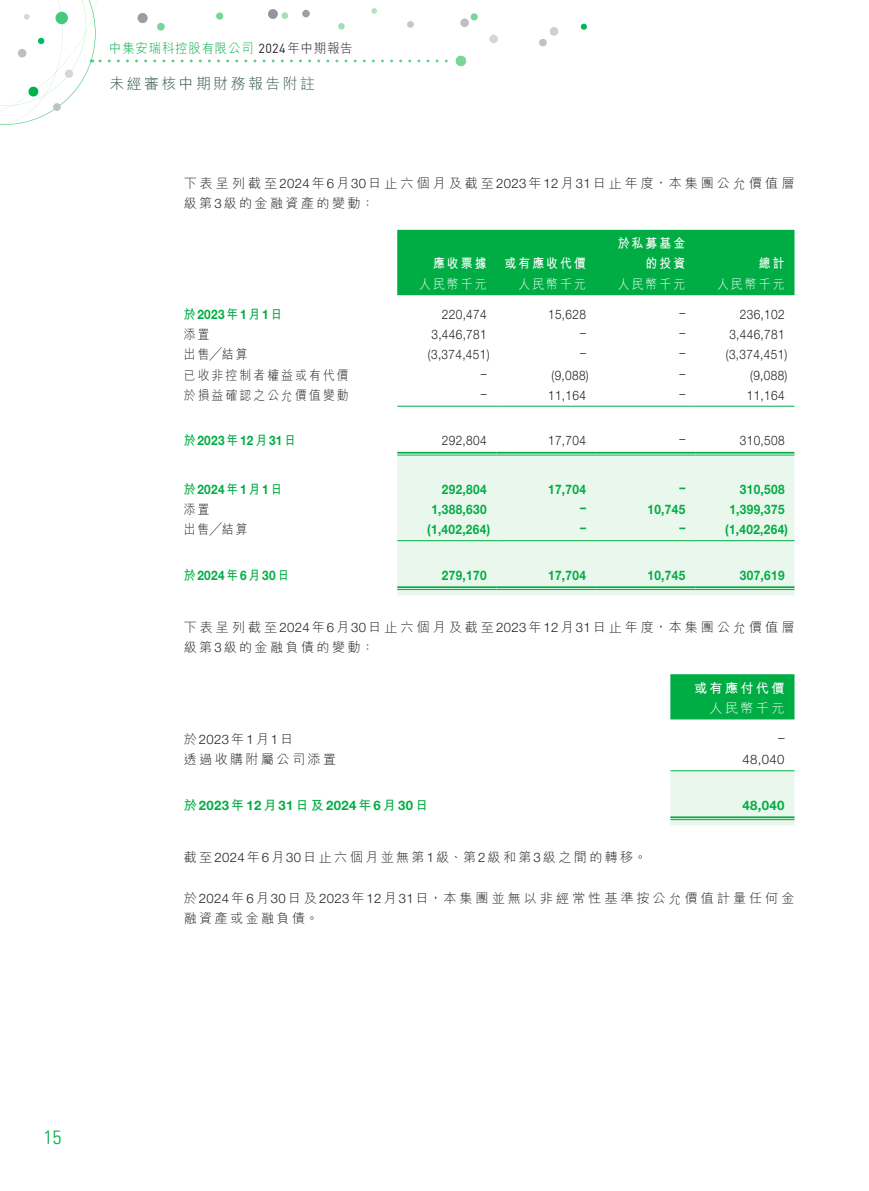
<style>
.page{position:relative;width:869px;height:1191px;background:#fff}
.page>*{position:absolute;margin:0;border:0;box-sizing:border-box;transform-origin:0 0}
.t1{font:300 condensed 19.25px "Univers LT Std";color:#00ad44}
.t2{font:300 14.88px "M Hei HK";letter-spacing:.165em;color:#315548}
.t3{font:300 13.12px/20.1px "M Hei HK";letter-spacing:.225em;color:#231f20}
.t4{font:700 13.12px "Helvetica Neue LT Std";letter-spacing:.03em;color:#00ad44;scale:.9 1}
.t5{font:300 13.12px "Helvetica Neue LT Std";letter-spacing:.03em;color:#231f20;scale:.9 1}
.t6{font:300 13.12px "M Hei HK";letter-spacing:.18em;color:#231f20}
.t7{font:300 13.12px "M Hei HK";letter-spacing:.18em;color:#231f20;scale:.9 1}
.t8{font:700 13.12px "Helvetica Neue LT Std";letter-spacing:.03em;color:#00ad44}
.t9{font:300 13.12px "M Hei HK";letter-spacing:.06em;color:#00ad44;scale:.95 1}
.t10{font:700 13.12px "M Hei HK";letter-spacing:.18em;color:#fff;scale:.9 1}
.t11{font:300 13.12px "M Hei HK";letter-spacing:.18em;color:#fff;scale:.9 1}
.t12{font:300 13.12px "Helvetica Neue LT Std";letter-spacing:.03em;color:#231f20}
.t13{font:700 13.12px "M Hei HK";letter-spacing:.18em;color:#fff}
.t14{font:300 13.12px "M Hei HK";letter-spacing:.18em;color:#fff}
.s1{font-family:"DIN Pro";font-weight:400;color:#231f20}
.s2{color:#231f20}
.s3{font-family:"Helvetica Neue LT Std"}
.s4{font-family:"M Hei HK"}
</style>
<div class="page">
<svg style="left:580px;top:23px;width:7px;height:7px"></svg>
<div style="left:470px;top:13px;width:8px;height:8px;background:#79d699;border-radius:3px"></div>
<div style="left:489px;top:35px;width:8px;height:8px;background:#d5d6d8;border-radius:50%"></div>
<svg style="left:539px;top:27px;width:19px;height:20px"></svg>
<div style="left:460px;top:18px;width:8px;height:9px;background:#bebfc2;border-radius:50%"></div>
<svg style="left:0;top:0;width:466px;height:125px"></svg>
<div style="left:397px;top:230px;width:397px;height:65px;background:#00ad44"></div>
<div style="left:397px;top:456px;width:397px;height:139px;background:#eaf7ec"></div>
<hr style="left:397px;top:406px;width:99px;height:1px;background:#00ad44">
<hr style="left:496px;top:406px;width:99px;height:1px;background:#00ad44">
<hr style="left:595px;top:406px;width:99px;height:1px;background:#00ad44">
<hr style="left:694px;top:406px;width:100px;height:1px;background:#00ad44">
<hr style="left:397px;top:452px;width:99px;height:1px;background:#00ad44">
<hr style="left:397px;top:455px;width:99px;height:1px;background:#00ad44">
<hr style="left:496px;top:452px;width:99px;height:1px;background:#00ad44">
<hr style="left:496px;top:455px;width:99px;height:1px;background:#00ad44">
<hr style="left:595px;top:452px;width:99px;height:1px;background:#00ad44">
<hr style="left:595px;top:455px;width:99px;height:1px;background:#00ad44">
<hr style="left:694px;top:452px;width:100px;height:1px;background:#00ad44">
<hr style="left:694px;top:455px;width:100px;height:1px;background:#00ad44">
<hr style="left:397px;top:540px;width:99px;height:1px;background:#00ad44">
<hr style="left:496px;top:540px;width:99px;height:1px;background:#00ad44">
<hr style="left:595px;top:540px;width:99px;height:1px;background:#00ad44">
<hr style="left:694px;top:540px;width:100px;height:1px;background:#00ad44">
<hr style="left:397px;top:586px;width:99px;height:2px;background:#00ad44">
<hr style="left:397px;top:589px;width:99px;height:1px;background:#00ad44">
<hr style="left:496px;top:586px;width:99px;height:2px;background:#00ad44">
<hr style="left:496px;top:589px;width:99px;height:1px;background:#00ad44">
<hr style="left:595px;top:586px;width:99px;height:2px;background:#00ad44">
<hr style="left:595px;top:589px;width:99px;height:1px;background:#00ad44">
<hr style="left:694px;top:586px;width:100px;height:2px;background:#00ad44">
<hr style="left:694px;top:589px;width:100px;height:1px;background:#00ad44">
<div style="left:670px;top:674px;width:124px;height:45px;background:#00ad44"></div>
<div style="left:670px;top:771px;width:124px;height:54px;background:#eaf7ec"></div>
<hr style="left:670px;top:770px;width:124px;height:1px;background:#00ad44">
<hr style="left:670px;top:816px;width:124px;height:2px;background:#00ad44">
<hr style="left:670px;top:819px;width:124px;height:1px;background:#00ad44">
<p class="t9" style="left:109px;top:42px;width:258px">中集安瑞科控股有限公司 <span class="s1">2024</span><span class="s2">年中期報告</span></p>
<p class="t2" style="left:110px;top:75px;width:207px">未經審核中期財務報告附註</p>
<p class="t3" style="left:184px;top:173px;width:612px">下表呈列截至<span class="s3">2024</span>年<span class="s3">6</span>月<span class="s3">30</span>日止六個月及截至<span class="s3">2023</span>年<span class="s3">12</span>月<span class="s3">31</span>日止年度，本集團公允價值層級第<span class="s3">3</span>級的金融資產的變動：</p>
<p class="t10" style="left:617px;top:234px;width:76px">於私募基金</p>
<p class="t10" style="left:433px;top:254px;width:61px">應收票據</p>
<p class="t10" style="left:504px;top:254px;width:92px">或有應收代價</p>
<p class="t10" style="left:645px;top:254px;width:46px">的投資</p>
<p class="t10" style="left:758px;top:254px;width:30px">總計</p>
<p class="t11" style="left:419px;top:277px;width:76px">人民幣千元</p>
<p class="t11" style="left:518px;top:277px;width:76px">人民幣千元</p>
<p class="t11" style="left:617px;top:277px;width:76px">人民幣千元</p>
<p class="t11" style="left:716px;top:277px;width:76px">人民幣千元</p>
<p class="t4" style="left:184px;top:306px;width:111px"><span class="s4">於</span>2023<span class="s4">年</span>1<span class="s4">月</span>1<span class="s4">日</span></p>
<p class="t5" style="left:442px;top:306px;width:51px">220,474</p>
<p class="t5" style="left:548px;top:306px;width:43px">15,628</p>
<p class="t5" style="left:679px;top:304px;width:8px">–</p>
<p class="t5" style="left:739px;top:306px;width:51px">236,102</p>
<p class="t7" style="left:184px;top:328px;width:30px">添置</p>
<p class="t5" style="left:431px;top:326px;width:63px">3,446,781</p>
<p class="t5" style="left:579px;top:324px;width:8px">–</p>
<p class="t5" style="left:679px;top:324px;width:8px">–</p>
<p class="t5" style="left:729px;top:326px;width:63px">3,446,781</p>
<p class="t7" style="left:184px;top:348px;width:73px">出售╱結算</p>
<p class="t5" style="left:427px;top:347px;width:70px">)3,374,451(</p>
<p class="t5" style="left:579px;top:345px;width:8px">–</p>
<p class="t5" style="left:679px;top:345px;width:8px">–</p>
<p class="t5" style="left:725px;top:347px;width:70px">)3,374,451(</p>
<p class="t7" style="left:184px;top:368px;width:185px">已收非控制者權益或有代價</p>
<p class="t5" style="left:480px;top:365px;width:8px">–</p>
<p class="t5" style="left:551px;top:367px;width:43px">)9,088(</p>
<p class="t5" style="left:679px;top:365px;width:8px">–</p>
<p class="t5" style="left:749px;top:367px;width:43px">)9,088(</p>
<p class="t7" style="left:184px;top:388px;width:185px">於損益確認之公允價值變動</p>
<p class="t5" style="left:480px;top:385px;width:8px">–</p>
<p class="t5" style="left:548px;top:387px;width:43px">11,164</p>
<p class="t5" style="left:679px;top:385px;width:8px">–</p>
<p class="t5" style="left:746px;top:387px;width:43px">11,164</p>
<p class="t4" style="left:184px;top:432px;width:126px"><span class="s4">於</span>2023<span class="s4">年</span>12<span class="s4">月</span>31<span class="s4">日</span></p>
<p class="t5" style="left:441px;top:432px;width:51px">292,804</p>
<p class="t5" style="left:548px;top:432px;width:43px">17,704</p>
<p class="t5" style="left:679px;top:430px;width:8px">–</p>
<p class="t5" style="left:739px;top:432px;width:51px">310,508</p>
<p class="t4" style="left:184px;top:481px;width:111px"><span class="s4">於</span>2024<span class="s4">年</span>1<span class="s4">月</span>1<span class="s4">日</span></p>
<p class="t4" style="left:441px;top:481px;width:51px">292,804</p>
<p class="t4" style="left:548px;top:481px;width:43px">17,704</p>
<p class="t4" style="left:679px;top:479px;width:8px">–</p>
<p class="t4" style="left:739px;top:481px;width:51px">310,508</p>
<p class="t7" style="left:184px;top:502px;width:30px">添置</p>
<p class="t4" style="left:431px;top:501px;width:63px">1,388,630</p>
<p class="t4" style="left:579px;top:499px;width:8px">–</p>
<p class="t4" style="left:647px;top:501px;width:43px">10,745</p>
<p class="t4" style="left:729px;top:501px;width:63px">1,399,375</p>
<p class="t7" style="left:184px;top:522px;width:73px">出售╱結算</p>
<p class="t4" style="left:427px;top:521px;width:71px">)1,402,264(</p>
<p class="t4" style="left:579px;top:519px;width:8px">–</p>
<p class="t4" style="left:679px;top:519px;width:8px">–</p>
<p class="t4" style="left:724px;top:521px;width:71px">)1,402,264(</p>
<p class="t4" style="left:184px;top:567px;width:119px"><span class="s4">於</span>2024<span class="s4">年</span>6<span class="s4">月</span>30<span class="s4">日</span></p>
<p class="t4" style="left:441px;top:567px;width:51px">279,170</p>
<p class="t4" style="left:548px;top:567px;width:43px">17,704</p>
<p class="t4" style="left:647px;top:567px;width:43px">10,745</p>
<p class="t4" style="left:739px;top:567px;width:51px">307,619</p>
<p class="t3" style="left:184px;top:617px;width:612px">下表呈列截至<span class="s3">2024</span>年<span class="s3">6</span>月<span class="s3">30</span>日止六個月及截至<span class="s3">2023</span>年<span class="s3">12</span>月<span class="s3">31</span>日止年度，本集團公允價值層級第<span class="s3">3</span>級的金融負債的變動：</p>
<p class="t13" style="left:693px;top:678px;width:92px">或有應付代價</p>
<p class="t14" style="left:709px;top:701px;width:76px">人民幣千元</p>
<p class="t12" style="left:777px;top:729px;width:8px">–</p>
<p class="t12" style="left:184px;top:731px;width:111px"><span class="s4">於</span>2023<span class="s4">年</span>1<span class="s4">月</span>1<span class="s4">日</span></p>
<p class="t6" style="left:184px;top:752px;width:154px">透過收購附屬公司添置</p>
<p class="t8" style="left:184px;top:797px;width:246px"><span class="s4">於</span>2023<span class="s4">年</span>12<span class="s4">月</span>31<span class="s4">日及</span>2024<span class="s4">年</span>6<span class="s4">月</span>30<span class="s4">日</span></p>
<p class="t12" style="left:742px;top:751px;width:43px">48,040</p>
<p class="t8" style="left:742px;top:797px;width:43px">48,040</p>
<p class="t6" style="left:184px;top:851px;width:464px">截至<span class="s3">2024</span>年<span class="s3">6</span>月<span class="s3">30</span>日止六個月並無第<span class="s3">1</span>級、第<span class="s3">2</span>級和第<span class="s3">3</span>級之間的轉移。</p>
<p class="t3" style="left:184px;top:887px;width:612px">於<span class="s3">2024</span>年<span class="s3">6</span>月<span class="s3">30</span>日及<span class="s3">2023</span>年<span class="s3">12</span>月<span class="s3">31</span>日，本集團並無以非經常性基準按公允價值計量任何金融資產或金融負債。</p>
<h1 class="t1" style="left:44px;top:1125px;width:19px">15</h1>
</div>
